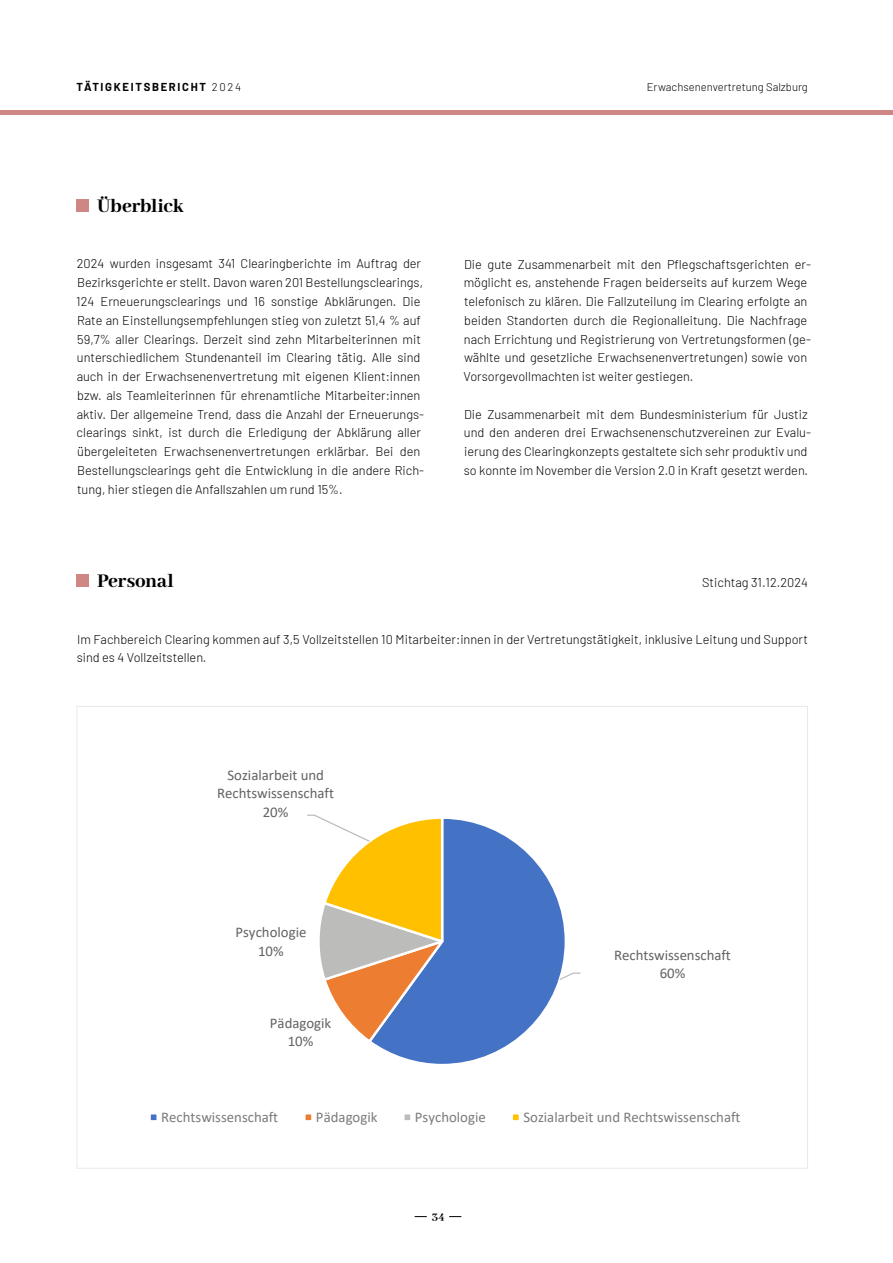
<style>
.page{position:relative;width:893px;height:1263px;background:#fff}
.page>*{position:absolute;margin:0;border:0;box-sizing:border-box;transform-origin:0 0}
.t1{font:800 21px "Abhaya Libre";letter-spacing:-.005em;color:#000}
.t2{font:14.85px/18.1px "Calibri";color:#646363;text-align:center}
.t3{font:14.85px "Calibri";color:#7b7b7b}
.t4{font:300 12.75px/18.8px "Barlow";color:#000}
.t5{font:800 12px "Abhaya Libre";color:#000}
.t6{font:300 11.25px "Barlow";color:#000}
.t7{font:700 11.25px "Barlow";letter-spacing:.15em;color:#000}
.s1{font-weight:300}
</style>
<div class="page">
<svg style="left:415px;top:1216px;width:12px;height:1px"></svg>
<svg style="left:449px;top:1216px;width:12px;height:1px"></svg>
<div style="left:77px;top:200px;width:12px;height:12px;background:#cf8786"></div>
<hr style="left:0;top:111px;width:893px;height:4px;background:#cf8786">
<div style="left:77px;top:575px;width:12px;height:12px;background:#cf8786"></div>
<svg style="left:150px;top:814px;width:431px;height:307px"></svg>
<p class="t7" style="left:77px;top:78px;width:166px">TÄTIGKEITSBERICHT <span class="s1">2024</span></p>
<p class="t6" style="left:647px;top:79px;width:163px">Erwachsenenvertretung Salzburg</p>
<h1 class="t1" style="left:97px;top:195px;width:88px">Überblick</h1>
<p class="t4" style="left:76px;top:254px;width:349px">2024 wurden insgesamt 341 Clearingberichte im Auftrag der Bezirksgerichte er stellt. Davon waren 201 Bestellungsclearings, 124 Erneuerungsclearings und 16 sonstige Abklärungen. Die Rate an Einstellungsempfehlungen stieg von zuletzt 51,4 % auf 59,7% aller Clearings. Derzeit sind zehn Mitarbeiterinnen mit unterschiedlichem Stundenanteil im Clearing tätig. Alle sind auch in der Erwachsenenvertretung mit eigenen Klient:innen bzw. als Teamleiterinnen für ehrenamtliche Mitarbeiter:innen aktiv. Der allgemeine Trend, dass die Anzahl der Erneuerungs&shy;clearings sinkt, ist durch die Erledigung der Abklärung aller übergeleiteten Erwachsenenvertretungen erklärbar. Bei den Bestellungsclearings geht die Entwicklung in die andere Rich&shy;tung, hier stiegen die Anfallszahlen um rund 15%.</p>
<p class="t4" style="left:464px;top:254px;width:349px">Die gute Zusammenarbeit mit den Pflegschaftsgerichten er&shy;möglicht es, anstehende Fragen beiderseits auf kurzem Wege telefonisch zu klären. Die Fallzuteilung im Clearing erfolgte an beiden Standorten durch die Regionalleitung. Die Nachfrage nach Errichtung und Registrierung von Vertretungsformen (ge&shy;wählte und gesetzliche Erwachsenenvertretungen) sowie von Vorsorgevollmachten ist weiter gestiegen.</p>
<p class="t4" style="left:464px;top:404px;width:349px">Die Zusammenarbeit mit dem Bundesministerium für Justiz und den anderen drei Erwachsenenschutzvereinen zur Evalu&shy;ierung des Clearingkonzepts gestaltete sich sehr produktiv und so konnte im November die Version 2.0 in Kraft gesetzt werden.</p>
<h1 class="t1" style="left:97px;top:569px;width:78px">Personal</h1>
<p class="t4" style="left:702px;top:572px;width:107px">Stichtag 31.12.2024</p>
<p class="t4" style="left:77px;top:629px;width:733px">Im Fachbereich Clearing kommen auf 3,5 Vollzeitstellen 10 Mitarbeiter:innen in der Vertretungstätigkeit, inklusive Leitung und Support sind es 4 Vollzeitstellen.</p>
<p class="t2" style="left:217px;top:766px;width:118px">Sozialarbeit und<br>Rechtswissenschaft<br>20%</p>
<p class="t2" style="left:236px;top:923px;width:72px">Psychologie<br>10%</p>
<p class="t2" style="left:270px;top:1013px;width:63px">Pädagogik<br>10%</p>
<p class="t2" style="left:614px;top:945px;width:118px">Rechtswissenschaft<br>60%</p>
<p class="t3" style="left:161px;top:1106px;width:119px">Rechtswissenschaft</p>
<p class="t3" style="left:316px;top:1106px;width:63px">Pädagogik</p>
<p class="t3" style="left:415px;top:1106px;width:72px">Psychologie</p>
<p class="t3" style="left:523px;top:1106px;width:219px">Sozialarbeit und Rechtswissenschaft</p>
<p class="t5" style="left:432px;top:1210px;width:14px">34</p>
</div>
